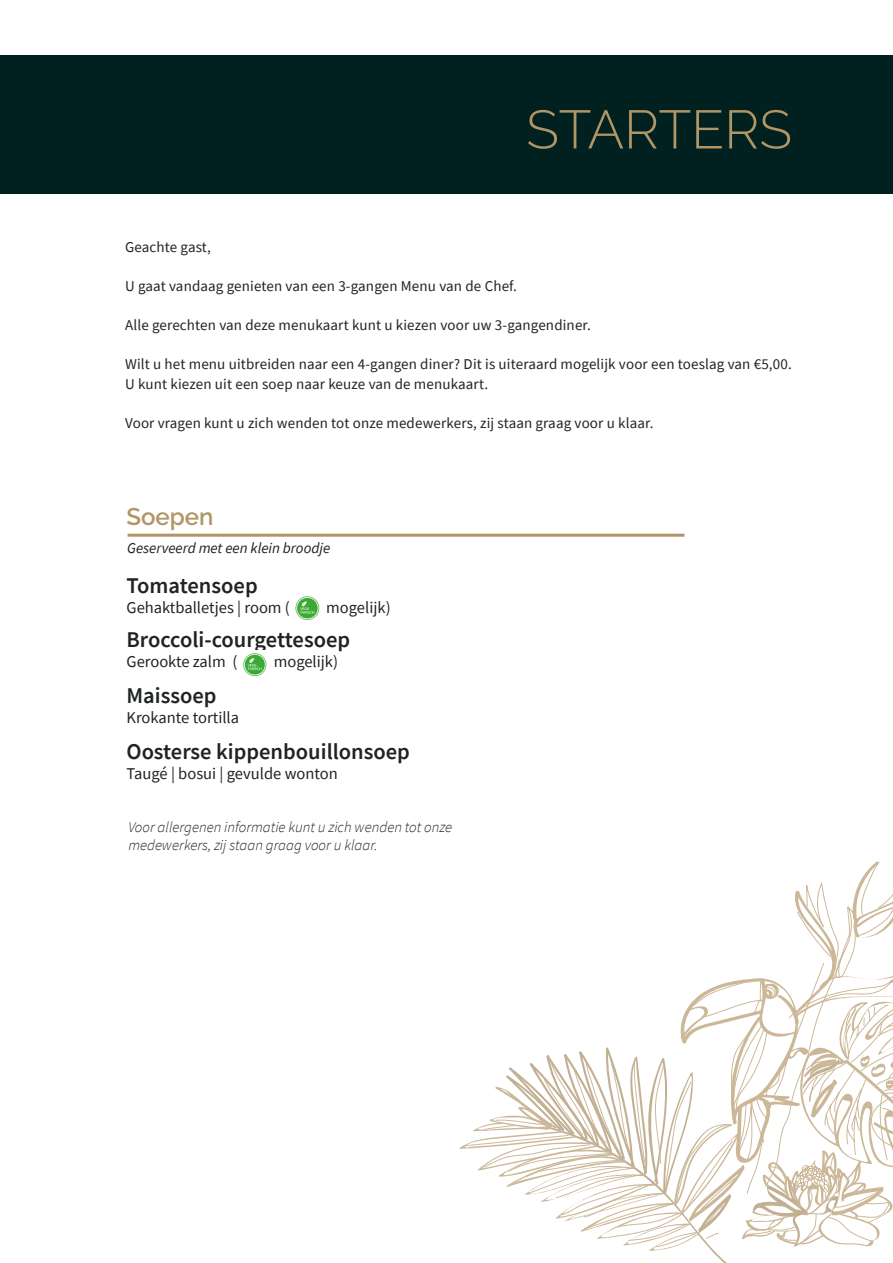
<style>
.page{position:relative;width:893px;height:1263px;background:#fff}
.page>*{position:absolute;margin:0;border:0;box-sizing:border-box;transform-origin:0 0}
.t1{font:300 54px "Raleway";color:#b29565}
.t2{font:600 24px "Raleway";color:#b29565}
.t3{font:600 22.5px "Source Sans Pro";color:#1f2423}
.t4{font:16.5px "Source Sans Pro";color:#1f2423}
.D_06_Onderschrift{font:15px/19.5px "Source Sans Pro";letter-spacing:.01em;color:#1f2423}
.t5{font:italic 300 15px/18px "Source Sans Pro";color:#1f2423}
.t6{font:italic 15px "Source Sans Pro";color:#231f20}
</style>
<div class="page">
<div style="left:0;top:55px;width:893px;height:138px;background:#002120"></div>
<svg style="left:459px;top:861px;width:434px;height:402px"></svg>
<img style="left:243px;top:653px;width:24px;height:24px">
<hr style="left:128px;top:534px;width:556px;height:3px;background:#b29565">
<img style="left:295px;top:596px;width:25px;height:24px">
<p class="t1" style="left:526px;top:98px;width:267px">STARTERS</p>
<p class="D_06_Onderschrift" style="left:125px;top:237px;width:87px">Geachte gast,</p>
<p class="D_06_Onderschrift" style="left:125px;top:276px;width:393px">U gaat vandaag genieten van een 3-gangen Menu van de Chef.</p>
<p class="D_06_Onderschrift" style="left:125px;top:315px;width:467px">Alle gerechten van deze menukaart kunt u kiezen voor uw 3-gangendiner.</p>
<p class="D_06_Onderschrift" style="left:125px;top:354px;width:668px">Wilt u het menu uitbreiden naar een 4-gangen diner? Dit is uiteraard mogelijk voor een toeslag van €5,00.<br>U kunt kiezen uit een soep naar keuze van de menukaart.</p>
<p class="D_06_Onderschrift" style="left:125px;top:413px;width:530px">Voor vragen kunt u zich wenden tot onze medewerkers, zij staan graag voor u klaar.</p>
<p class="t2" style="left:126px;top:502px;width:89px">Soepen</p>
<p class="t6" style="left:127px;top:538px;width:205px">Geserveerd met een klein broodje</p>
<p class="t3" style="left:126px;top:571px;width:133px">Tomatensoep</p>
<p class="t4" style="left:126px;top:597px;width:165px">Gehaktballetjes | room (</p>
<p class="t4" style="left:326px;top:597px;width:66px">mogelijk)</p>
<p class="t3" style="left:126px;top:625px;width:225px">Broccoli-courgettesoep</p>
<p class="t4" style="left:126px;top:651px;width:112px">Gerookte zalm (</p>
<p class="t4" style="left:274px;top:651px;width:66px">mogelijk)</p>
<p class="t3" style="left:126px;top:681px;width:92px">Maissoep</p>
<p class="t4" style="left:126px;top:707px;width:114px">Krokante tortilla</p>
<p class="t3" style="left:126px;top:737px;width:285px">Oosterse kippenbouillonsoep</p>
<p class="t4" style="left:126px;top:763px;width:213px">Taugé | bosui | gevulde wonton</p>
<p class="t5" style="left:128px;top:818px;width:325px">Voor allergenen informatie kunt u zich wenden tot onze medewerkers, zij staan graag voor u klaar.</p>
</div>
